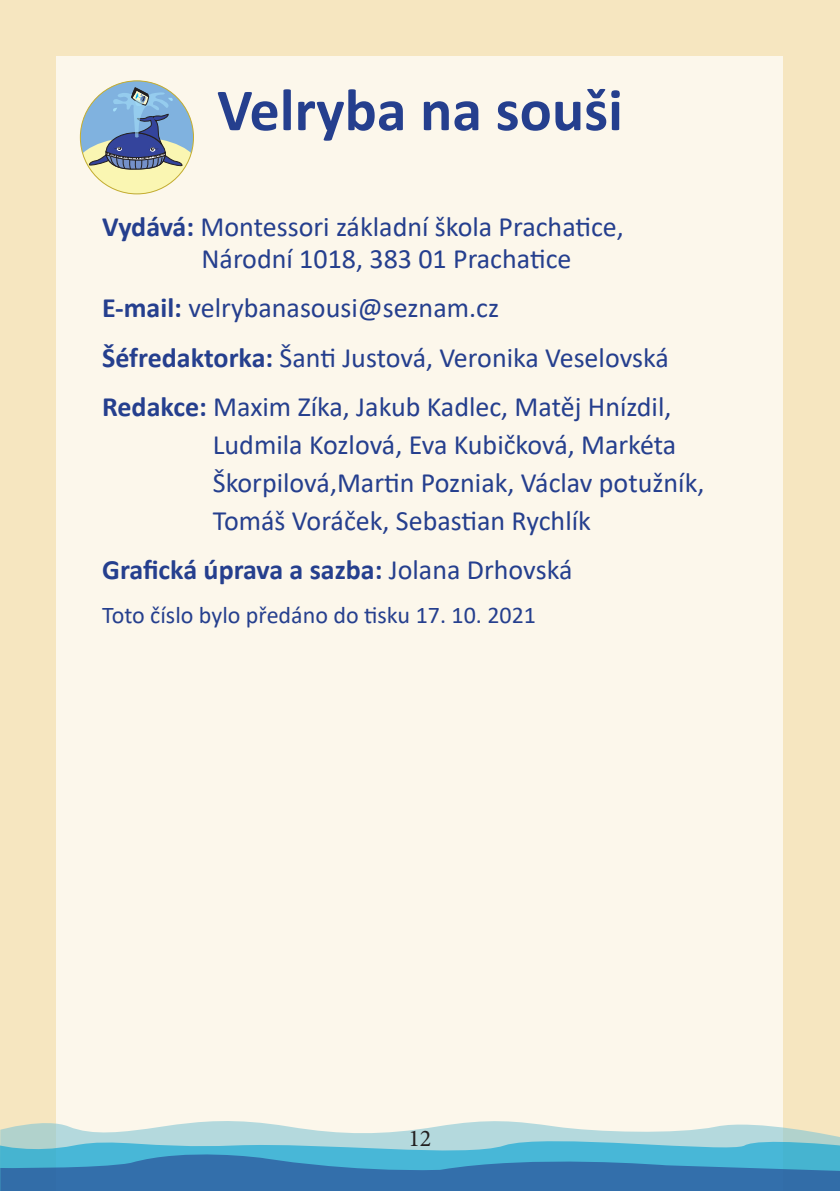
<style>
.page{position:relative;width:840px;height:1191px;background:#fff}
.page>*{position:absolute;margin:0;border:0;box-sizing:border-box;transform-origin:0 0}
.názvy_rubrik{font:700 60px "Calibri";color:#253f8e}
.tiráž_-_tituly{font:28px "Calibri";color:#253f8e}
.tiráž_-_tituly-2{font:700 28px "Calibri";color:#253f8e}
.tiráž_-_tituly-3{font:24px "Calibri";color:#253f8e}
.t1{font:24px "Minion Pro";color:#231f20}
.s1{font-weight:700}
.s2{font-weight:400}
</style>
<div class="page">
<div style="left:0;top:0;width:839px;height:1191px;background:#f6e6c0"></div>
<div style="left:57px;top:57px;width:725px;height:1134px;background:#fcf7eb"></div>
<svg style="left:0;top:1119px;width:839px;height:20px;fill:#b4d9dd"></svg>
<svg style="left:0;top:1139px;width:839px;height:13px;background:#7ec7d8"></svg>
<svg style="left:0;top:1152px;width:839px;height:39px;background:#3985b8"></svg>
<svg style="left:80px;top:88px;width:113px;height:106px"></svg>
<p class="názvy_rubrik" style="left:217px;top:68px;width:407px">Velryba na souši</p>
<p class="tiráž_-_tituly" style="left:102px;top:207px;width:523px"><span class="s1">Vydává:</span> Montessori základní škola Prachatice,</p>
<p class="tiráž_-_tituly" style="left:201px;top:239px;width:371px">Národní 1018, 383 01 Prachatice</p>
<p class="tiráž_-_tituly" style="left:102px;top:289px;width:398px"><span class="s1">E-mail:</span> velrybanasousi@seznam.cz</p>
<p class="tiráž_-_tituly" style="left:102px;top:338px;width:568px"><span class="s1">Šéfredaktorka:</span> Šanti Justová, Veronika Veselovská</p>
<p class="tiráž_-_tituly" style="left:102px;top:387px;width:570px"><span class="s1">Redakce:</span> Maxim Zíka, Jakub Kadlec, Matěj Hnízdil,</p>
<p class="tiráž_-_tituly" style="left:213px;top:425px;width:465px">Ludmila Kozlová, Eva Kubičková, Markéta</p>
<p class="tiráž_-_tituly" style="left:213px;top:463px;width:493px">Škorpilová,Martin Pozniak, Václav potužník,</p>
<p class="tiráž_-_tituly" style="left:213px;top:501px;width:379px">Tomáš Voráček, Sebastian Rychlík</p>
<p class="tiráž_-_tituly-2" style="left:102px;top:549px;width:471px">Grafická úprava a sazba: <span class="s2">Jolana Drhovská</span></p>
<p class="tiráž_-_tituly-3" style="left:102px;top:599px;width:435px">Toto číslo bylo předáno do tisku 17. 10. 2021</p>
<p class="t1" style="left:408px;top:1122px;width:25px">12</p>
</div>
